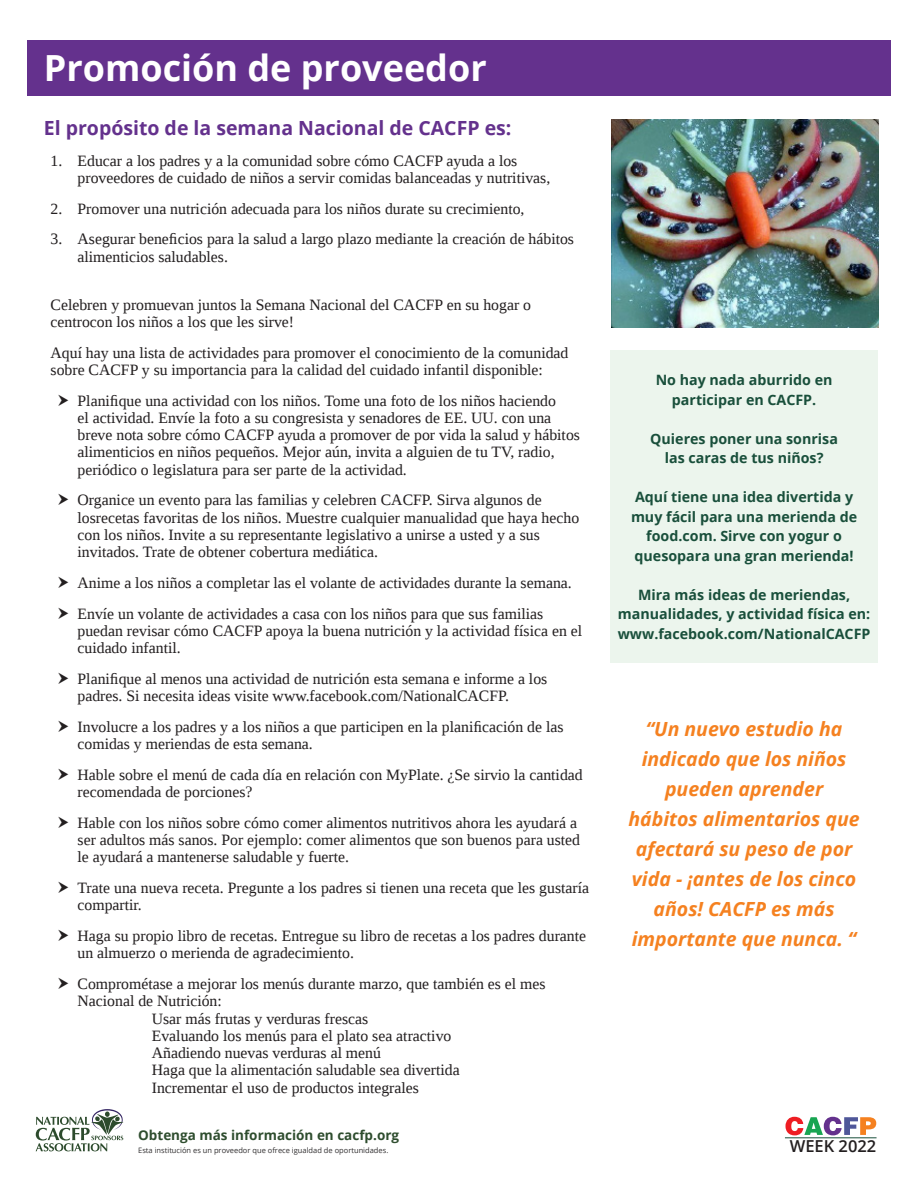
<style>
.page{position:relative;width:918px;height:1188px;background:#fff}
.page>*{position:absolute;margin:0;border:0;box-sizing:border-box;transform-origin:0 0}
.t1{font:700 36px "Open Sans";color:#fff}
.t2{font:italic 700 19.5px/30px "Open Sans";color:#f58120;text-align:center}
.t3{font:700 19.5px "Open Sans";color:#64318d}
.t4{font:600 16.5px "Open Sans";color:#231f20}
.Paragraph_Style_1{font:15.75px/17.2px "Liberation Serif";color:#231f20}
.t5{font:700 14.25px "Open Sans";color:#194f3b}
.t6{font:700 13.5px "Open Sans";color:#2e4d2e}
.t7{font:7.5px "Open Sans";color:#312f30}
</style>
<div class="page">
<hr style="left:785px;top:1138px;width:92px;height:1px;background:#194f3b">
<svg style="left:785px;top:1117px;width:91px;height:18px"></svg>
<div style="left:27px;top:40px;width:864px;height:56px;background:#64318d"></div>
<svg style="left:36px;top:1109px;width:87px;height:42px"></svg>
<img style="left:612px;top:120px;width:266px;height:208px">
<div style="left:610px;top:350px;width:268px;height:313px;background:#ecf5ed"></div>
<p class="t1" style="left:44px;top:43px;width:444px">Promoción de proveedor</p>
<p class="t3" style="left:44px;top:114px;width:469px">El propósito de la semana Nacional de CACFP es:</p>
<p class="Paragraph_Style_1" style="left:78px;top:152px;width:474px;text-indent:-27px">1. Educar a los padres y a la comunidad sobre cómo CACFP ayuda a los proveedores de cuidado de niños a servir comidas balanceadas y nutritivas,</p>
<p class="Paragraph_Style_1" style="left:51px;top:200px;width:476px">2. Promover una nutrición adecuada para los niños durate su crecimiento,</p>
<p class="Paragraph_Style_1" style="left:78px;top:230px;width:498px;text-indent:-27px">3. Asegurar beneficios para la salud a largo plazo mediante la creación de hábitos alimenticios saludables.</p>
<p class="Paragraph_Style_1" style="left:51px;top:296px;width:482px">Celebren y promuevan juntos la Semana Nacional del CACFP en su hogar o centrocon los niños a los que les sirve!</p>
<p class="Paragraph_Style_1" style="left:51px;top:344px;width:519px">Aquí hay una lista de actividades para promover el conocimiento de la comunidad sobre CACFP y su importancia para la calidad del cuidado infantil disponible:</p>
<p class="Paragraph_Style_1" style="left:78px;top:392px;width:504px">Planifique una actividad con los niños. Tome una foto de los niños haciendo<br>el actividad. Envíe la foto a su congresista y senadores de EE. UU. con una breve nota sobre cómo CACFP ayuda a promover de por vida la salud y hábitos alimenticios en niños pequeños. Mejor aún, invita a alguien de tu TV, radio, periódico o legislatura para ser parte de la actividad.</p>
<p class="Paragraph_Style_1" style="left:78px;top:491px;width:503px">Organice un evento para las familias y celebren CACFP. Sirva algunos de losrecetas favoritas de los niños. Muestre cualquier manualidad que haya hecho con los niños. Invite a su representante legislativo a unirse a usted y a sus invitados. Trate de obtener cobertura mediática.</p>
<p class="Paragraph_Style_1" style="left:78px;top:574px;width:496px">Anime a los niños a completar las el volante de actividades durante la semana.</p>
<p class="Paragraph_Style_1" style="left:78px;top:605px;width:506px">Envíe un volante de actividades a casa con los niños para que sus familias puedan revisar cómo CACFP apoya la buena nutrición y la actividad física en el cuidado infantil.</p>
<p class="Paragraph_Style_1" style="left:78px;top:670px;width:471px">Planifique al menos una actividad de nutrición esta semana e informe a los padres. Si necesita ideas visite www.facebook.com/NationalCACFP.</p>
<p class="Paragraph_Style_1" style="left:78px;top:718px;width:487px">Involucre a los padres y a los niños a que participen en la planificación de las comidas y meriendas de esta semana.</p>
<p class="Paragraph_Style_1" style="left:78px;top:766px;width:507px">Hable sobre el menú de cada día en relación con MyPlate. ¿Se sirvio la cantidad recomendada de porciones?</p>
<p class="Paragraph_Style_1" style="left:78px;top:814px;width:504px">Hable con los niños sobre cómo comer alimentos nutritivos ahora les ayudará a ser adultos más sanos. Por ejemplo: comer alimentos que son buenos para usted le ayudará a mantenerse saludable y fuerte.</p>
<p class="Paragraph_Style_1" style="left:78px;top:879px;width:513px">Trate una nueva receta. Pregunte a los padres si tienen una receta que les gustaría compartir.</p>
<p class="Paragraph_Style_1" style="left:78px;top:927px;width:510px">Haga su propio libro de recetas. Entregue su libro de recetas a los padres durante un almuerzo o merienda de agradecimiento.</p>
<p class="Paragraph_Style_1" style="left:78px;top:975px;width:470px">Comprométase a mejorar los menús durante marzo, que también es el mes<br>Nacional de Nutrición:</p>
<p class="Paragraph_Style_1" style="left:152px;top:1010px;width:218px">Usar más frutas y verduras frescas</p>
<p class="Paragraph_Style_1" style="left:152px;top:1027px;width:301px">Evaluando los menús para el plato sea atractivo</p>
<p class="Paragraph_Style_1" style="left:152px;top:1044px;width:231px">Añadiendo nuevas verduras al menú</p>
<p class="Paragraph_Style_1" style="left:152px;top:1061px;width:309px">Haga que la alimentación saludable sea divertida</p>
<p class="Paragraph_Style_1" style="left:152px;top:1079px;width:269px">Incrementar el uso de productos integrales</p>
<p class="t5" style="left:656px;top:370px;width:178px">No hay nada aburrido en</p>
<p class="t5" style="left:672px;top:390px;width:146px">participar en CACFP.</p>
<p class="t5" style="left:650px;top:429px;width:189px">Quieres poner una sonrisa</p>
<p class="t5" style="left:665px;top:448px;width:160px">las caras de tus niños?</p>
<p class="t5" style="left:635px;top:487px;width:220px">Aquí tiene una idea divertida y</p>
<p class="t5" style="left:631px;top:507px;width:228px">muy fácil para una merienda de</p>
<p class="t5" style="left:646px;top:526px;width:197px">food.com. Sirve con yogur o</p>
<p class="t5" style="left:635px;top:546px;width:221px">quesopara una gran merienda!</p>
<p class="t5" style="left:638px;top:585px;width:214px">Mira más ideas de meriendas,</p>
<p class="t5" style="left:618px;top:604px;width:254px">manualidades, y actividad física en:</p>
<p class="t5" style="left:618px;top:624px;width:254px">www.facebook.com/NationalCACFP</p>
<p class="t2" style="left:642px;top:714px;width:206px">“Un nuevo estudio ha indicado que los niños pueden aprender</p>
<p class="t2" style="left:628px;top:804px;width:233px">hábitos alimentarios que</p>
<p class="t2" style="left:636px;top:834px;width:218px">afectará su peso de por</p>
<p class="t2" style="left:632px;top:864px;width:226px">vida - ¡antes de los cinco años! CACFP es más importante que nunca. “</p>
<p class="t6" style="left:138px;top:1126px;width:262px">Obtenga más información en cacfp.org</p>
<p class="t7" style="left:138px;top:1145px;width:252px">Esta institución es un proveedor que ofrece igualdad de oportunidades.</p>
<p class="t4" style="left:790px;top:1135px;width:88px">WEEK 2022</p>
</div>
